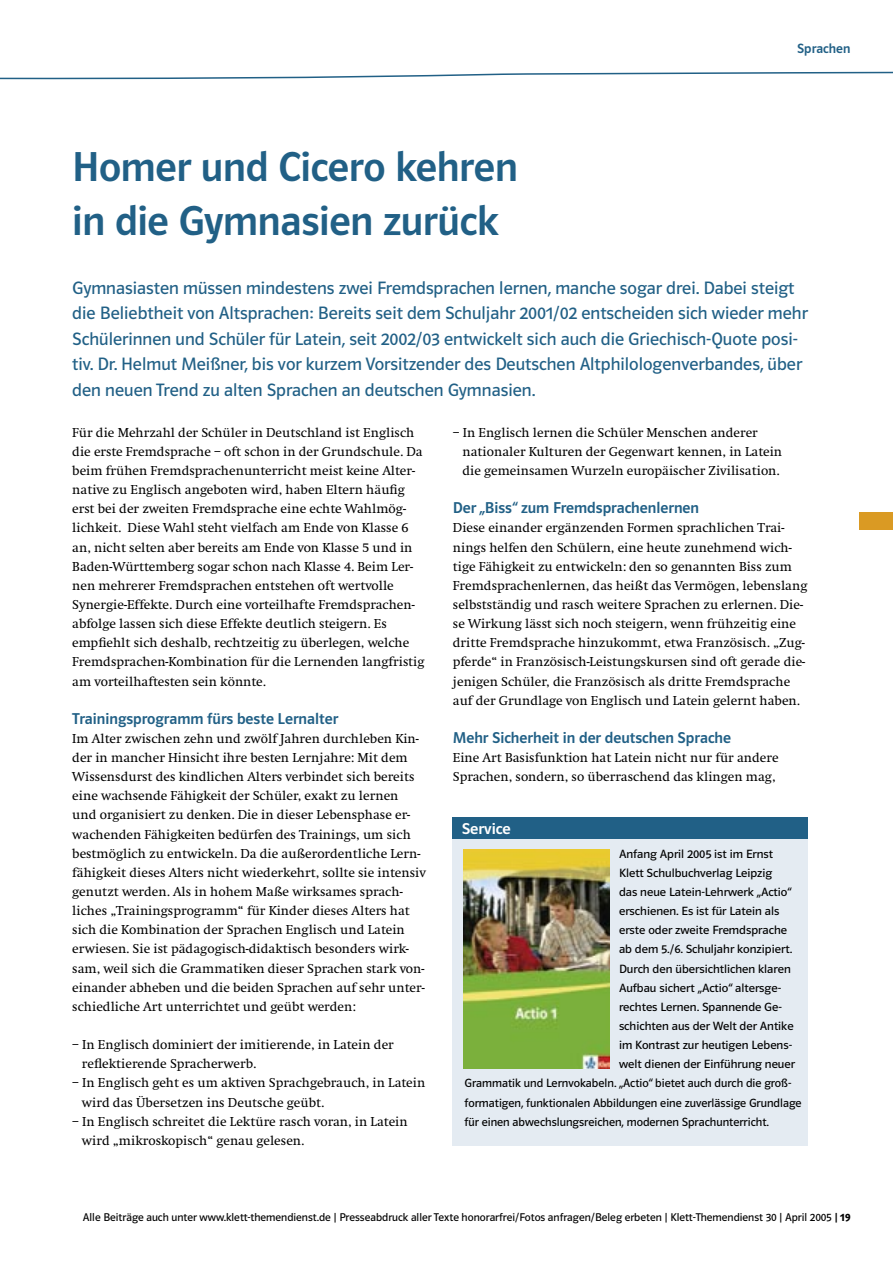
<style>
.page{position:relative;width:893px;height:1263px;background:#fff}
.page>*{position:absolute;margin:0;border:0;box-sizing:border-box;transform-origin:0 0}
.ktd_Artikel_Head{font:42px/54px "Polo ST11 K Krftg";letter-spacing:-.01em;color:#216086}
.ktd_Artikel_Vorspann{font:18px/25.5px "Polo ST11 K Buch";color:#216086}
.ktd_Zwhead{font:15.75px "Polo ST11 K Krftg";color:#216086}
.t1{font:15.75px "Polo ST11 K Krftg";color:#fff;scale:1.04 1}
.ktd_Artikel_Schrift{font:13.5px/19.2px "Swift EF";color:#000}
.ktd_Rubrik{font:13.5px "Polo ST11 K Krftg";color:#216086}
.ktd_Kasten_Text{font:12px/19.2px "Polo ST11 K Buch";color:#000;scale:1.04 1}
.ktd_Kasten_Text-2{font:12px/19.2px "Polo ST11 K Buch";color:#000}
.t2{font:11.25px "Polo ST11 K Buch";color:#000}
.s1{font-family:"Polo ST11 K Hfett"}
</style>
<div class="page">
<svg style="left:0;top:71px;width:893px;height:9px"></svg>
<div style="left:859px;top:512px;width:34px;height:17px;background:#da9a23"></div>
<div style="left:453px;top:818px;width:355px;height:327px;background:#e4ebf2"></div>
<div style="left:453px;top:817px;width:355px;height:22px;background:#216086"></div>
<img style="left:463px;top:849px;width:146px;height:219px">
<p class="ktd_Rubrik" style="left:797px;top:41px;width:55px">Sprachen</p>
<p class="ktd_Artikel_Head" style="left:72px;top:141px;width:447px">Homer und Cicero kehren in die Gymnasien zurück</p>
<p class="ktd_Artikel_Vorspann" style="left:72px;top:275px;width:737px">Gymnasiasten müssen mindestens zwei Fremdsprachen lernen, manche sogar drei. Dabei steigt die Beliebtheit von Altsprachen: Bereits seit dem Schuljahr 2001/02 entscheiden sich wieder mehr Schülerinnen und Schüler für Latein, seit 2002/03 entwickelt sich auch die Griechisch-Quote posi&shy;tiv. Dr. Helmut Meißner, bis vor kurzem Vorsitzender des Deutschen Altphilologenverbandes, über den neuen Trend zu alten Sprachen an deutschen Gymnasien.</p>
<p class="ktd_Artikel_Schrift" style="left:72px;top:423px;width:354px">Für die Mehrzahl der Schüler in Deutschland ist Englisch die erste Fremdsprache – oft schon in der Grundschule. Da beim frühen Fremdsprachenunterricht meist keine Alter&shy;native zu Englisch angeboten wird, haben Eltern häufig erst bei der zweiten Fremdsprache eine echte Wahlmög&shy;lichkeit. Diese Wahl steht vielfach am Ende von Klasse 6 an, nicht selten aber bereits am Ende von Klasse 5 und in Baden-Württemberg sogar schon nach Klasse 4. Beim Ler&shy;nen mehrerer Fremdsprachen entstehen oft wertvolle Synergie-Effekte. Durch eine vorteilhafte Fremdsprachen&shy;abfolge lassen sich diese Effekte deutlich steigern. Es empfiehlt sich deshalb, rechtzeitig zu überlegen, welche Fremdsprachen-Kombination für die Lernenden langfristig am vorteilhaftesten sein könnte.</p>
<p class="ktd_Zwhead" style="left:72px;top:710px;width:267px">Trainingsprogramm fürs beste Lernalter</p>
<p class="ktd_Artikel_Schrift" style="left:72px;top:729px;width:355px">Im Alter zwischen zehn und zwölf Jahren durchleben Kin&shy;der in mancher Hinsicht ihre besten Lernjahre: Mit dem Wissensdurst des kindlichen Alters verbindet sich bereits eine wachsende Fähigkeit der Schüler, exakt zu lernen und organisiert zu denken. Die in dieser Lebensphase er&shy;wachenden Fähigkeiten bedürfen des Trainings, um sich bestmöglich zu entwickeln. Da die außerordentliche Lern&shy;fähigkeit dieses Alters nicht wiederkehrt, sollte sie intensiv genutzt werden. Als in hohem Maße wirksames sprach&shy;liches „Trainingsprogramm“ für Kinder dieses Alters hat sich die Kombination der Sprachen Englisch und Latein erwiesen. Sie ist pädagogisch-didaktisch besonders wirk&shy;sam, weil sich die Grammatiken dieser Sprachen stark von&shy;einander abheben und die beiden Sprachen auf sehr unter&shy;schiedliche Art unterrichtet und geübt werden:</p>
<p class="ktd_Artikel_Schrift" style="left:82px;top:1035px;width:313px;text-indent:-10px">– In Englisch dominiert der imitierende, in Latein der reflektierende Spracherwerb.</p>
<p class="ktd_Artikel_Schrift" style="left:72px;top:1073px;width:355px">– In Englisch geht es um aktiven Sprachgebrauch, in Latein</p>
<p class="ktd_Artikel_Schrift" style="left:82px;top:1093px;width:244px">wird das Übersetzen ins Deutsche geübt.</p>
<p class="ktd_Artikel_Schrift" style="left:72px;top:1112px;width:337px">– In Englisch schreitet die Lektüre rasch voran, in Latein</p>
<p class="ktd_Artikel_Schrift" style="left:82px;top:1131px;width:224px">wird „mikroskopisch“ genau gelesen.</p>
<p class="ktd_Artikel_Schrift" style="left:462px;top:423px;width:321px;text-indent:-10px">– In Englisch lernen die Schüler Menschen anderer nationaler Kulturen der Gegenwart kennen, in Latein die gemeinsamen Wurzeln europäischer Zivilisation.</p>
<p class="ktd_Zwhead" style="left:453px;top:499px;width:248px">Der „Biss“ zum Fremdsprachenlernen</p>
<p class="ktd_Artikel_Schrift" style="left:453px;top:519px;width:356px">Diese einander ergänzenden Formen sprachlichen Trai&shy;nings helfen den Schülern, eine heute zunehmend wich&shy;tige Fähigkeit zu entwickeln: den so genannten Biss zum Fremdsprachenlernen, das heißt das Vermögen, lebenslang selbstständig und rasch weitere Sprachen zu erlernen. Die&shy;se Wirkung lässt sich noch steigern, wenn frühzeitig eine dritte Fremdsprache hinzukommt, etwa Französisch. „Zug&shy;pferde“ in Französisch-Leistungskursen sind oft gerade die&shy;jenigen Schüler, die Französisch als dritte Fremdsprache auf der Grundlage von Englisch und Latein gelernt haben.</p>
<p class="ktd_Zwhead" style="left:453px;top:729px;width:280px">Mehr Sicherheit in der deutschen Sprache</p>
<p class="ktd_Artikel_Schrift" style="left:453px;top:748px;width:327px">Eine Art Basisfunktion hat Latein nicht nur für andere<br>Sprachen, sondern, so überraschend das klingen mag,</p>
<p class="t1" style="left:462px;top:820px;width:49px">Service</p>
<p class="ktd_Kasten_Text" style="left:619px;top:844px;width:171px">Anfang April 2005 ist im Ernst<br>Klett Schulbuchverlag Leipzig<br>das neue Latein-Lehrwerk „Actio“ erschienen. Es ist für Latein als erste oder zweite Fremdsprache ab dem 5./6. Schuljahr konzipiert.<br>Durch den übersichtlichen klaren<br>Aufbau sichert „Actio“ altersge&shy;rechtes Lernen. Spannende Ge&shy;schichten aus der Welt der Antike im Kontrast zur heutigen Lebens&shy;welt dienen der Einführung neuer</p>
<p class="ktd_Kasten_Text-2" style="left:465px;top:1074px;width:339px">Grammatik und Lernvokabeln. „Actio“ bietet auch durch die groß&shy;formatigen, funktionalen Abbildungen eine zuverlässige Grundlage für einen abwechslungsreichen, modernen Sprachunterricht.</p>
<p class="t2" style="left:83px;top:1211px;width:769px">Alle Beiträge auch unter www.klett-themendienst.de | Presseabdruck aller Texte honorarfrei/Fotos anfragen/Beleg erbeten | Klett-Themendienst 30 | April 2005 <span class="s1">| 19</span></p>
</div>
